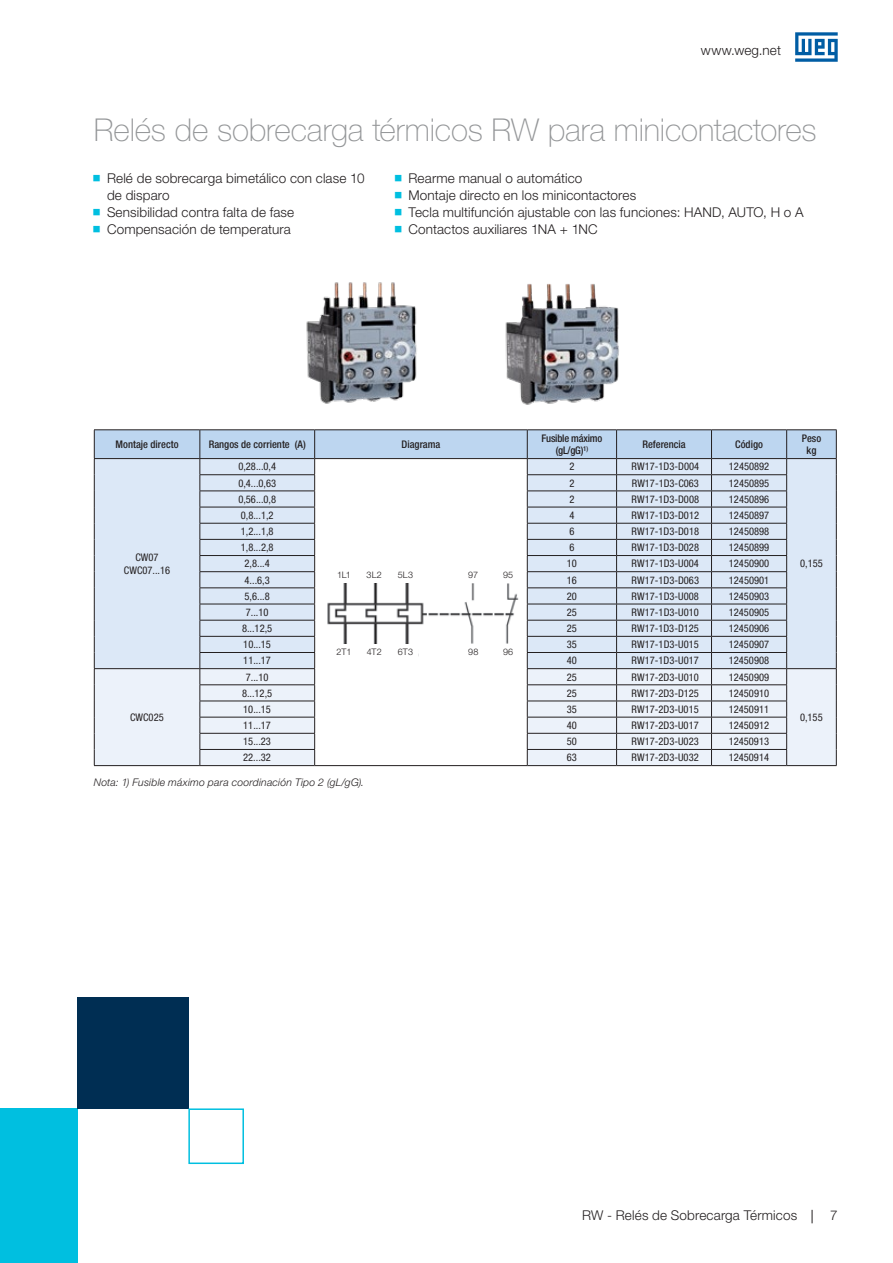
<style>
.page{position:relative;width:893px;height:1263px;background:#fff}
.page>*{position:absolute;margin:0;border:0;box-sizing:border-box;transform-origin:0 0}
.t1{font:100 31.5px "Helvetica Neue LT Pro";letter-spacing:-.005em;color:#949698}
.t2{font:300 13.5px/17px "Helvetica Neue LT Pro";letter-spacing:.01em;color:#231f20}
.t3{font:condensed 10.5px/12.8px "Helvetica Neue LT Pro";color:#231f20;text-align:center}
.t4{font:500 condensed 10.5px/12.8px "Helvetica Neue LT Pro";color:#231f20;text-align:center}
.t5{font:italic 300 10.5px "Helvetica Neue LT Pro";letter-spacing:.02em;color:#231f20}
.t6{font:500 condensed 10.5px/12.8px "Helvetica Neue LT Pro";letter-spacing:-.02em;color:#231f20;text-align:center}
.t7{font:300 9px "Helvetica Neue LT Pro";letter-spacing:.01em;color:#231f20}
</style>
<div class="page">
<hr style="left:200px;top:429px;width:115px;height:1px;background:#231f20">
<hr style="left:315px;top:429px;width:212px;height:1px;background:#231f20">
<hr style="left:787px;top:429px;width:50px;height:1px;background:#231f20">
<hr style="left:315px;top:765px;width:212px;height:1px;background:#231f20">
<hr style="left:94px;top:765px;width:106px;height:1px;background:#231f20">
<hr style="left:787px;top:765px;width:50px;height:1px;background:#231f20">
<hr style="left:200px;top:765px;width:115px;height:1px;background:#231f20">
<hr style="left:527px;top:765px;width:90px;height:1px;background:#231f20">
<hr style="left:617px;top:765px;width:94px;height:1px;background:#231f20">
<hr style="left:711px;top:765px;width:76px;height:1px;background:#231f20">
<hr style="left:711px;top:429px;width:76px;height:1px;background:#231f20">
<hr style="left:617px;top:429px;width:94px;height:1px;background:#231f20">
<hr style="left:94px;top:429px;width:106px;height:1px;background:#231f20">
<svg style="left:94px;top:430px;width:743px;height:335px"></svg>
<hr style="left:94px;top:458px;width:106px;height:1px;background:#231f20">
<img style="left:324px;top:564px;width:194px;height:96px">
<div style="left:361px;top:567px;width:26px;height:16px;background:#fff"></div>
<div style="left:361px;top:644px;width:26px;height:16px;background:#fff"></div>
<div style="left:393px;top:567px;width:25px;height:16px;background:#fff"></div>
<div style="left:393px;top:644px;width:25px;height:16px;background:#fff"></div>
<div style="left:460px;top:567px;width:26px;height:16px;background:#fff"></div>
<div style="left:460px;top:644px;width:26px;height:16px;background:#fff"></div>
<div style="left:495px;top:567px;width:26px;height:16px;background:#fff"></div>
<div style="left:495px;top:644px;width:26px;height:16px;background:#fff"></div>
<div style="left:331px;top:567px;width:26px;height:16px;background:#fff"></div>
<div style="left:331px;top:644px;width:26px;height:16px;background:#fff"></div>
<img style="left:484px;top:284px;width:150px;height:149px">
<img style="left:306px;top:282px;width:111px;height:122px">
<svg style="left:795px;top:32px;width:43px;height:30px"></svg>
<svg style="left:812px;top:1210px;width:1px;height:13px"></svg>
<div style="left:0;top:1108px;width:77px;height:155px;background:#00bfe0"></div>
<div style="left:77px;top:997px;width:111px;height:111px;background:#002e53"></div>
<div style="left:188px;top:1108px;width:56px;height:56px;border:2px solid #00bfe0"></div>
<p class="t2" style="left:701px;top:41px;width:82px">www.weg.net</p>
<h1 class="t1" style="left:94px;top:111px;width:724px">Relés de sobrecarga térmicos RW para minicontactores</h1>
<p class="t2" style="left:107px;top:169px;width:259px">Relé de sobrecarga bimetálico con clase 10 de disparo<br>Sensibilidad contra falta de fase<br>Compensación de temperatura</p>
<p class="t2" style="left:408px;top:169px;width:397px">Rearme manual o automático<br>Montaje directo en los minicontactores<br>Tecla multifunción ajustable con las funciones: HAND, AUTO, H o A Contactos auxiliares 1NA + 1NC</p>
<p class="t4" style="left:116px;top:438px;width:64px">Montaje directo</p>
<p class="t4" style="left:209px;top:438px;width:98px">Rangos de corriente (A)</p>
<p class="t4" style="left:402px;top:438px;width:40px">Diagrama</p>
<p class="t6" style="left:541px;top:431px;width:62px">Fusible máximo (gL/gG)<sup>1)</sup></p>
<p class="t4" style="left:642px;top:438px;width:45px">Referencia</p>
<p class="t4" style="left:735px;top:438px;width:29px">Código</p>
<p class="t4" style="left:802px;top:431px;width:21px">Peso kg</p>
<p class="t3" style="left:124px;top:551px;width:48px">CW07<br>CWC07...16</p>
<p class="t3" style="left:238px;top:460px;width:39px">0,28...0,4</p>
<p class="t3" style="left:569px;top:460px;width:7px">2</p>
<p class="t3" style="left:631px;top:460px;width:69px">RW17-1D3-D004</p>
<p class="t3" style="left:729px;top:460px;width:42px">12450892</p>
<p class="t3" style="left:238px;top:476px;width:39px">0,4...0,63</p>
<p class="t3" style="left:569px;top:476px;width:7px">2</p>
<p class="t3" style="left:632px;top:476px;width:69px">RW17-1D3-C063</p>
<p class="t3" style="left:729px;top:476px;width:42px">12450895</p>
<p class="t3" style="left:238px;top:492px;width:39px">0,56...0,8</p>
<p class="t3" style="left:569px;top:492px;width:7px">2</p>
<p class="t3" style="left:631px;top:492px;width:69px">RW17-1D3-D008</p>
<p class="t3" style="left:729px;top:492px;width:42px">12450896</p>
<p class="t3" style="left:241px;top:509px;width:34px">0,8...1,2</p>
<p class="t3" style="left:569px;top:509px;width:7px">4</p>
<p class="t3" style="left:631px;top:509px;width:69px">RW17-1D3-D012</p>
<p class="t3" style="left:729px;top:509px;width:42px">12450897</p>
<p class="t3" style="left:241px;top:525px;width:34px">1,2...1,8</p>
<p class="t3" style="left:569px;top:525px;width:7px">6</p>
<p class="t3" style="left:631px;top:525px;width:69px">RW17-1D3-D018</p>
<p class="t3" style="left:729px;top:525px;width:42px">12450898</p>
<p class="t3" style="left:241px;top:541px;width:34px">1,8...2,8</p>
<p class="t3" style="left:569px;top:541px;width:7px">6</p>
<p class="t3" style="left:631px;top:541px;width:69px">RW17-1D3-D028</p>
<p class="t3" style="left:729px;top:541px;width:42px">12450899</p>
<p class="t3" style="left:245px;top:557px;width:27px">2,8...4</p>
<p class="t3" style="left:567px;top:557px;width:12px">10</p>
<p class="t3" style="left:632px;top:557px;width:69px">RW17-1D3-U004</p>
<p class="t3" style="left:729px;top:557px;width:42px">12450900</p>
<p class="t3" style="left:245px;top:573px;width:27px">4...6,3</p>
<p class="t3" style="left:567px;top:573px;width:12px">16</p>
<p class="t3" style="left:631px;top:573px;width:69px">RW17-1D3-D063</p>
<p class="t3" style="left:729px;top:573px;width:42px">12450901</p>
<p class="t3" style="left:245px;top:589px;width:27px">5,6...8</p>
<p class="t3" style="left:567px;top:589px;width:12px">20</p>
<p class="t3" style="left:632px;top:589px;width:69px">RW17-1D3-U008</p>
<p class="t3" style="left:729px;top:589px;width:42px">12450903</p>
<p class="t3" style="left:246px;top:606px;width:24px">7...10</p>
<p class="t3" style="left:567px;top:606px;width:12px">25</p>
<p class="t3" style="left:632px;top:606px;width:69px">RW17-1D3-U010</p>
<p class="t3" style="left:729px;top:606px;width:42px">12450905</p>
<p class="t3" style="left:242px;top:622px;width:32px">8...12,5</p>
<p class="t3" style="left:567px;top:622px;width:12px">25</p>
<p class="t3" style="left:631px;top:622px;width:69px">RW17-1D3-D125</p>
<p class="t3" style="left:729px;top:622px;width:42px">12450906</p>
<p class="t3" style="left:243px;top:638px;width:29px">10...15</p>
<p class="t3" style="left:567px;top:638px;width:12px">35</p>
<p class="t3" style="left:632px;top:638px;width:69px">RW17-1D3-U015</p>
<p class="t3" style="left:729px;top:638px;width:42px">12450907</p>
<p class="t3" style="left:243px;top:654px;width:29px">11...17</p>
<p class="t3" style="left:567px;top:654px;width:12px">40</p>
<p class="t3" style="left:632px;top:654px;width:69px">RW17-1D3-U017</p>
<p class="t3" style="left:729px;top:654px;width:42px">12450908</p>
<p class="t7" style="left:337px;top:569px;width:15px">1L1</p>
<p class="t7" style="left:366px;top:569px;width:17px">3L2</p>
<p class="t7" style="left:398px;top:569px;width:17px">5L3</p>
<p class="t7" style="left:468px;top:569px;width:11px">97</p>
<p class="t7" style="left:503px;top:569px;width:12px">95</p>
<p class="t7" style="left:337px;top:646px;width:16px">2T1</p>
<p class="t7" style="left:367px;top:646px;width:16px">4T2</p>
<p class="t7" style="left:398px;top:646px;width:17px">6T3</p>
<p class="t7" style="left:468px;top:646px;width:12px">98</p>
<p class="t7" style="left:503px;top:646px;width:12px">96</p>
<p class="t3" style="left:246px;top:670px;width:24px">7...10</p>
<p class="t3" style="left:567px;top:670px;width:12px">25</p>
<p class="t3" style="left:632px;top:670px;width:69px">RW17-2D3-U010</p>
<p class="t3" style="left:729px;top:670px;width:42px">12450909</p>
<p class="t3" style="left:242px;top:686px;width:32px">8...12,5</p>
<p class="t3" style="left:567px;top:686px;width:12px">25</p>
<p class="t3" style="left:631px;top:686px;width:69px">RW17-2D3-D125</p>
<p class="t3" style="left:729px;top:686px;width:42px">12450910</p>
<p class="t3" style="left:243px;top:703px;width:29px">10...15</p>
<p class="t3" style="left:567px;top:703px;width:12px">35</p>
<p class="t3" style="left:632px;top:703px;width:69px">RW17-2D3-U015</p>
<p class="t3" style="left:729px;top:703px;width:42px">12450911</p>
<p class="t3" style="left:243px;top:719px;width:29px">11...17</p>
<p class="t3" style="left:567px;top:719px;width:12px">40</p>
<p class="t3" style="left:632px;top:719px;width:69px">RW17-2D3-U017</p>
<p class="t3" style="left:729px;top:719px;width:42px">12450912</p>
<p class="t3" style="left:243px;top:735px;width:29px">15...23</p>
<p class="t3" style="left:567px;top:735px;width:12px">50</p>
<p class="t3" style="left:631px;top:735px;width:69px">RW17-2D3-U023</p>
<p class="t3" style="left:729px;top:735px;width:42px">12450913</p>
<p class="t3" style="left:243px;top:751px;width:29px">22...32</p>
<p class="t3" style="left:567px;top:751px;width:12px">63</p>
<p class="t3" style="left:631px;top:751px;width:69px">RW17-2D3-U032</p>
<p class="t3" style="left:729px;top:751px;width:42px">12450914</p>
<p class="t5" style="left:94px;top:776px;width:272px">Nota: 1) Fusible máximo para coordinación Tipo 2 (gL/gG).</p>
<p class="t3" style="left:130px;top:711px;width:35px">CWC025</p>
<p class="t3" style="left:800px;top:557px;width:24px">0,155</p>
<p class="t3" style="left:800px;top:711px;width:24px">0,155</p>
<p class="t2" style="left:582px;top:1207px;width:217px">RW - Relés de Sobrecarga Térmicos</p>
<p class="t2" style="left:830px;top:1207px;width:9px">7</p>
</div>
